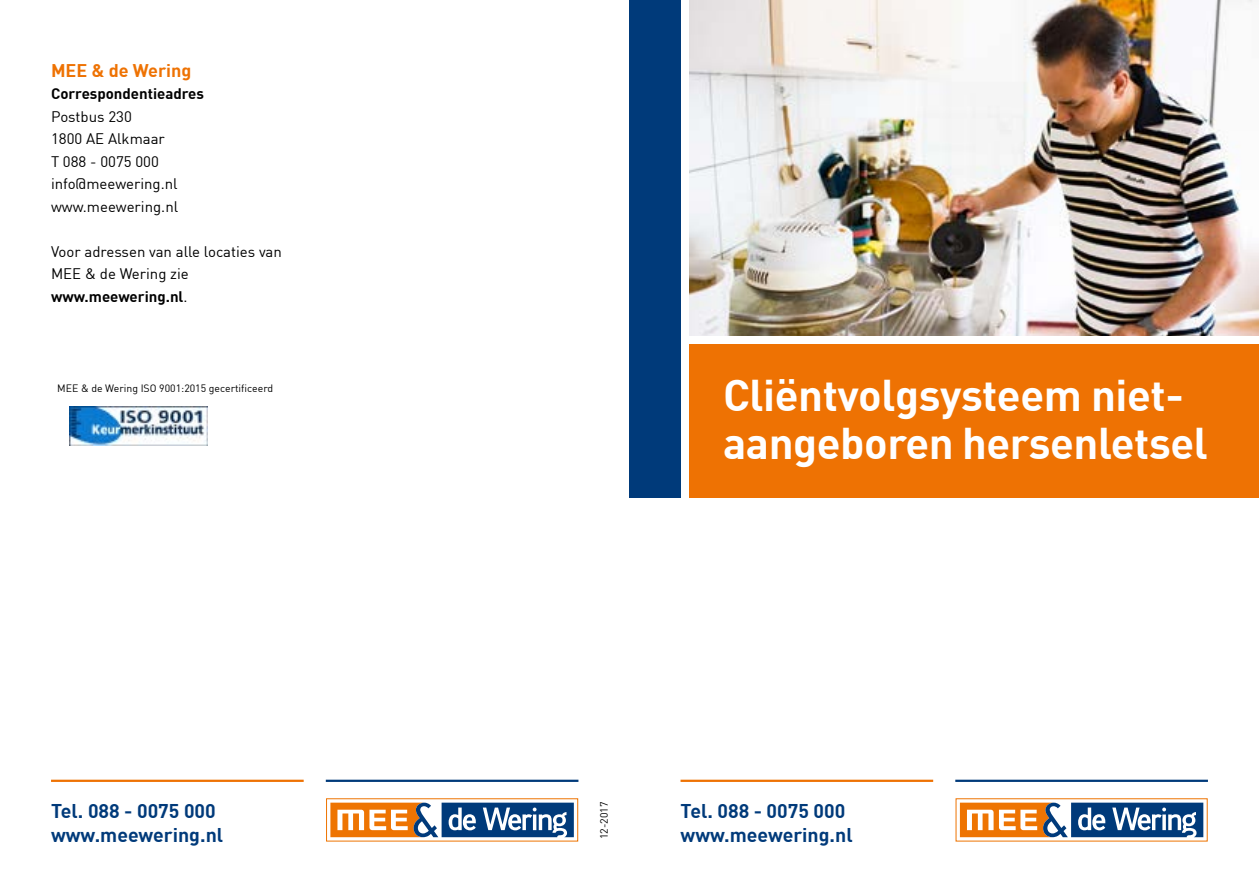
<style>
.page{position:relative;width:1259px;height:893px;background:#fff}
.page>*{position:absolute;margin:0;border:0;box-sizing:border-box;transform-origin:0 0}
.t1{font:700 43.5px/48px "DIN";letter-spacing:-.01em;color:#fff}
.t2{font:700 19.5px/24px "DIN";color:#003a7a}
.t3{font:700 18px "DIN";color:#ee7203}
.t4{font:15px/22.5px "DIN";color:#000}
.t5{font:700 15px "DIN";color:#000}
.t6{font:10.5px "DIN";color:#000}
.s1{font-weight:700}
</style>
<div class="page">
<img style="left:689px;top:0;width:570px;height:336px">
<svg style="left:959px;top:802px;width:245px;height:36px"></svg>
<svg style="left:960px;top:803px;width:243px;height:34px"></svg>
<div style="left:1185px;top:817px;width:7px;height:6px;background:#003a7a;border-radius:50%"></div>
<svg style="left:330px;top:802px;width:244px;height:36px"></svg>
<svg style="left:330px;top:803px;width:244px;height:34px"></svg>
<div style="left:689px;top:344px;width:570px;height:153px;background:#ee7203"></div>
<hr style="left:680px;top:780px;width:253px;height:2px;background:#ee7203">
<hr style="left:51px;top:780px;width:253px;height:2px;background:#ee7203">
<hr style="left:955px;top:780px;width:253px;height:2px;background:#003a7a">
<hr style="left:326px;top:780px;width:252px;height:2px;background:#003a7a">
<div style="left:629px;top:0;width:51px;height:497px;background:#003a7a"></div>
<img style="left:69px;top:406px;width:138px;height:39px">
<p class="t3" style="left:51px;top:58px;width:142px">MEE &amp; de Wering</p>
<p class="t5" style="left:51px;top:84px;width:154px">Correspondentieadres</p>
<p class="t4" style="left:51px;top:105px;width:129px">Postbus 230<br>1800 AE Alkmaar<br>T 088 - 0075 000 info@meewering.nl www.meewering.nl</p>
<p class="t4" style="left:51px;top:240px;width:232px">Voor adressen van alle locaties van<br>MEE &amp; de Wering zie <span class="s1">www.meewering.nl</span>.</p>
<p class="t6" style="left:57px;top:381px;width:217px">MEE &amp; de Wering ISO 9001:2015 gecertificeerd</p>
<h2 class="t2" style="left:51px;top:798px;width:174px">Tel. 088 - 0075 000 www.meewering.nl</h2>
<h1 class="t1" style="left:723px;top:369px;width:486px">Cliëntvolgsysteem niet&shy;aangeboren hersenletsel</h1>
<p class="t6" style="left:597px;top:839px;width:39px;rotate:-90deg">12-2017</p>
<h2 class="t2" style="left:680px;top:798px;width:166px">Tel. 088 - 0075 000</h2>
<h2 class="t2" style="left:680px;top:822px;width:174px">www.meewering.nl</h2>
</div>
